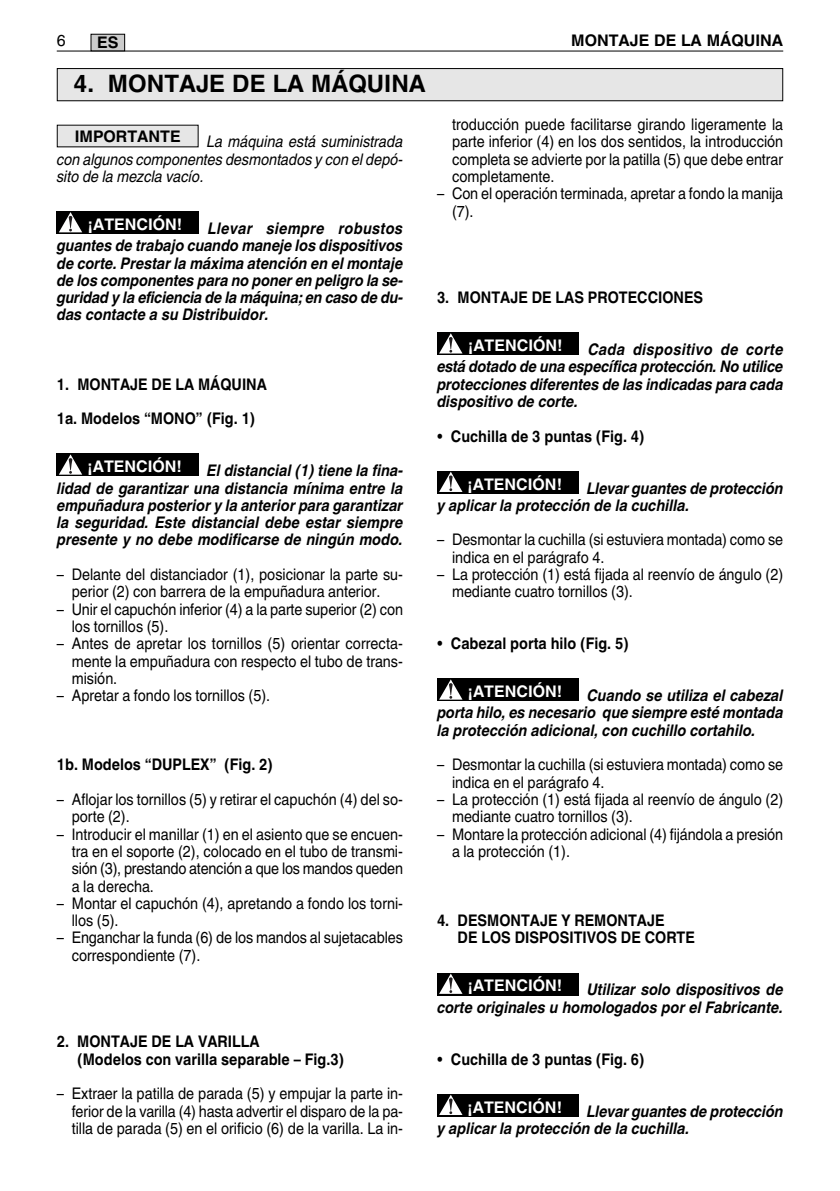
<style>
.page{position:relative;width:840px;height:1191px;background:#fff}
.page>*{position:absolute;margin:0;border:0;box-sizing:border-box;transform-origin:0 0}
.t1{font:700 24px "Helvetica World";color:#000}
.t2{font:16px/17.2px "Helvetica World";color:#000;scale:.9 1}
.t3{font:italic 700 16px/17.2px "Helvetica World";color:#000;text-align:justify;scale:.9 1}
.t4{font:700 16px/17.4px "Helvetica World";color:#000;scale:.9 1}
.t5{font:italic 16px/17.4px "Helvetica World";color:#000;text-align:justify;scale:.9 1}
.t6{font:700 16px "Helvetica World";color:#fff}
.t7{font:700 16px "Helvetica World";color:#000}
.t8{font:16px "Helvetica World";color:#000}
</style>
<div class="page">
<div style="left:85px;top:211px;width:114px;height:23px;background:#000"></div>
<svg style="left:57px;top:211px;width:28px;height:23px"></svg>
<svg style="left:59px;top:212px;width:23px;height:20px"></svg>
<div style="left:85px;top:453px;width:113px;height:23px;background:#000"></div>
<svg style="left:57px;top:453px;width:28px;height:23px"></svg>
<svg style="left:59px;top:454px;width:23px;height:20px"></svg>
<div style="left:58px;top:126px;width:139px;height:20px;background:#e6e6e6"></div>
<div style="left:437px;top:1093px;width:28px;height:23px;background:#000"></div>
<svg style="left:439px;top:1095px;width:23px;height:20px"></svg>
<svg style="left:448px;top:1098px;width:4px;height:12px"></svg>
<div style="left:465px;top:1093px;width:113px;height:23px;background:#000"></div>
<svg style="left:437px;top:332px;width:28px;height:23px"></svg>
<svg style="left:439px;top:333px;width:23px;height:20px"></svg>
<svg style="left:448px;top:337px;width:4px;height:12px"></svg>
<div style="left:465px;top:332px;width:114px;height:23px;background:#000"></div>
<svg style="left:437px;top:973px;width:28px;height:22px"></svg>
<svg style="left:439px;top:973px;width:23px;height:20px"></svg>
<svg style="left:448px;top:977px;width:4px;height:12px"></svg>
<div style="left:465px;top:972px;width:113px;height:23px;background:#000"></div>
<div style="left:465px;top:678px;width:113px;height:23px;background:#000"></div>
<svg style="left:437px;top:678px;width:28px;height:23px"></svg>
<svg style="left:439px;top:679px;width:23px;height:20px"></svg>
<svg style="left:448px;top:683px;width:4px;height:12px"></svg>
<div style="left:465px;top:471px;width:113px;height:22px;background:#000"></div>
<div style="left:437px;top:471px;width:28px;height:22px;background:#000"></div>
<svg style="left:439px;top:472px;width:23px;height:20px"></svg>
<svg style="left:448px;top:475px;width:4px;height:12px"></svg>
<hr style="left:57px;top:51px;width:725px;height:1px;background:#000">
<div style="left:91px;top:34px;width:33px;height:17px;background:#ccc"></div>
<div style="left:91px;top:34px;width:34px;height:17px;border:1px solid #000"></div>
<div style="left:58px;top:69px;width:723px;height:31px;background:#e6e6e6"></div>
<div style="left:57px;top:68px;width:725px;height:33px;border:1px solid #000"></div>
<p class="t8" style="left:57px;top:34px;width:10px">6</p>
<p class="t7" style="left:97px;top:37px;width:23px">ES</p>
<p class="t7" style="left:571px;top:34px;width:213px">MONTAJE DE LA MÁQUINA</p>
<h1 class="t1" style="left:74px;top:75px;width:353px">4. MONTAJE DE LA MÁQUINA</h1>
<p class="t7" style="left:75px;top:131px;width:107px">IMPORTANTE</p>
<p class="t5" style="left:57px;top:135px;width:386px;text-indent:150px">La máquina está suministrada con algunos componentes desmontados y con el depó&shy;sito de la mezcla vacío.</p>
<p class="t6" style="left:88px;top:218px;width:96px">¡ATENCIÓN!</p>
<p class="t3" style="left:57px;top:221px;width:386px;text-indent:151px">Llevar siempre robustos guantes de trabajo cuando maneje los dispositivos de corte. Prestar la máxima atención en el montaje de los componentes para no poner en peligro la se&shy;guridad y la eficiencia de la máquina; en caso de du&shy;das contacte a su Distribuidor.</p>
<p class="t4" style="left:57px;top:368px;width:235px;line-height:34.6px">1. MONTAJE DE LA MÁQUINA<br>1a. Modelos “MONO” (Fig. 1)</p>
<p class="t3" style="left:57px;top:463px;width:386px;text-indent:150px">El distancial (1) tiene la fina&shy;lidad de garantizar una distancia mínima entre la empuñadura posterior y la anterior para garantizar la seguridad. Este distancial debe estar siempre presente y no debe modificarse de ningún modo.</p>
<p class="t2" style="left:57px;top:567px;width:386px;text-align:center">– Delante del distanciador (1), posicionar la parte su&shy;perior (2) con barrera de la empuñadura anterior.</p>
<p class="t2" style="left:72px;top:602px;width:369px;text-indent:-15px">– Unir el capuchón inferior (4) a la parte superior (2) con los tornillos (5).</p>
<p class="t2" style="left:72px;top:636px;width:369px;text-align:justify;text-indent:-15px">– Antes de apretar los tornillos (5) orientar correcta&shy;mente la empuñadura con respecto el tubo de trans&shy;misión.</p>
<p class="t2" style="left:57px;top:688px;width:238px">– Apretar a fondo los tornillos (5).</p>
<p class="t6" style="left:87px;top:461px;width:96px">¡ATENCIÓN!</p>
<p class="t4" style="left:57px;top:757px;width:241px">1b. Modelos “DUPLEX” (Fig. 2)</p>
<p class="t2" style="left:72px;top:792px;width:369px;text-indent:-15px">– Aflojar los tornillos (5) y retirar el capuchón (4) del so&shy;porte (2).</p>
<p class="t2" style="left:72px;top:827px;width:369px;text-align:justify;text-indent:-15px">– Introducir el manillar (1) en el asiento que se encuen&shy;tra en el soporte (2), colocado en el tubo de transmi&shy;sión (3), prestando atención a que los mandos queden a la derecha.</p>
<p class="t2" style="left:72px;top:896px;width:369px;text-indent:-15px">– Montar el capuchón (4), apretando a fondo los torni&shy;llos (5).</p>
<p class="t2" style="left:72px;top:931px;width:369px;text-indent:-15px">– Enganchar la funda (6) de los mandos al sujetacables correspondiente (7).</p>
<p class="t4" style="left:77px;top:1034px;width:298px;text-indent:-21px">2. MONTAJE DE LA VARILLA<br>(Modelos con varilla separable – Fig.3)</p>
<p class="t2" style="left:72px;top:1086px;width:369px;text-align:justify;text-indent:-15px">– Extraer la patilla de parada (5) y empujar la parte in&shy;ferior de la varilla (4) hasta advertir el disparo de la pa&shy;tilla de parada (5) en el orificio (6) de la varilla. La in-</p>
<p class="t2" style="left:452px;top:117px;width:369px;text-align:justify">troducción puede facilitarse girando ligeramente la parte inferior (4) en los dos sentidos, la introducción completa se advierte por la patilla (5) que debe entrar completamente.</p>
<p class="t2" style="left:452px;top:187px;width:369px;text-indent:-15px">– Con el operación terminada, apretar a fondo la manija (7).</p>
<p class="t4" style="left:437px;top:290px;width:297px">3. MONTAJE DE LAS PROTECCIONES</p>
<p class="t3" style="left:437px;top:342px;width:386px;text-indent:151px">Cada dispositivo de corte está dotado de una específica protección. No utilice protecciones diferentes de las indicadas para cada dispositivo de corte.</p>
<p class="t4" style="left:437px;top:429px;width:232px">• Cuchilla de 3 puntas (Fig. 4)</p>
<p class="t3" style="left:437px;top:481px;width:386px;text-indent:150px">Llevar guantes de protección y aplicar la protección de la cuchilla.</p>
<p class="t2" style="left:452px;top:533px;width:369px;text-indent:-15px">– Desmontar la cuchilla (si estuviera montada) como se indica en el parágrafo 4.</p>
<p class="t2" style="left:452px;top:567px;width:369px;text-indent:-15px">– La protección (1) está fijada al reenvío de ángulo (2) mediante cuatro tornillos (3).</p>
<p class="t4" style="left:437px;top:636px;width:214px">• Cabezal porta hilo (Fig. 5)</p>
<p class="t3" style="left:437px;top:688px;width:386px;text-indent:150px">Cuando se utiliza el cabezal porta hilo, es necesario que siempre esté montada la protección adicional, con cuchillo cortahilo.</p>
<p class="t2" style="left:452px;top:758px;width:369px;text-indent:-15px">– Desmontar la cuchilla (si estuviera montada) como se indica en el parágrafo 4.</p>
<p class="t2" style="left:452px;top:792px;width:369px;text-indent:-15px">– La protección (1) está fijada al reenvío de ángulo (2) mediante cuatro tornillos (3).</p>
<p class="t2" style="left:452px;top:827px;width:369px;text-indent:-15px">– Montare la protección adicional (4) fijándola a presión a la protección (1).</p>
<p class="t6" style="left:467px;top:340px;width:96px">¡ATENCIÓN!</p>
<p class="t6" style="left:467px;top:478px;width:96px">¡ATENCIÓN!</p>
<p class="t6" style="left:467px;top:686px;width:96px">¡ATENCIÓN!</p>
<p class="t4" style="left:457px;top:913px;width:265px;text-indent:-21px">4. DESMONTAJE Y REMONTAJE<br>DE LOS DISPOSITIVOS DE CORTE</p>
<p class="t6" style="left:467px;top:980px;width:96px">¡ATENCIÓN!</p>
<p class="t3" style="left:437px;top:982px;width:386px;text-align:right">Utilizar solo dispositivos de<br>corte originales u homologados por el Fabricante.</p>
<p class="t4" style="left:437px;top:1052px;width:232px">• Cuchilla de 3 puntas (Fig. 6)</p>
<p class="t3" style="left:437px;top:1104px;width:386px;text-indent:150px">Llevar guantes de protección y aplicar la protección de la cuchilla.</p>
<p class="t6" style="left:467px;top:1101px;width:96px">¡ATENCIÓN!</p>
</div>
